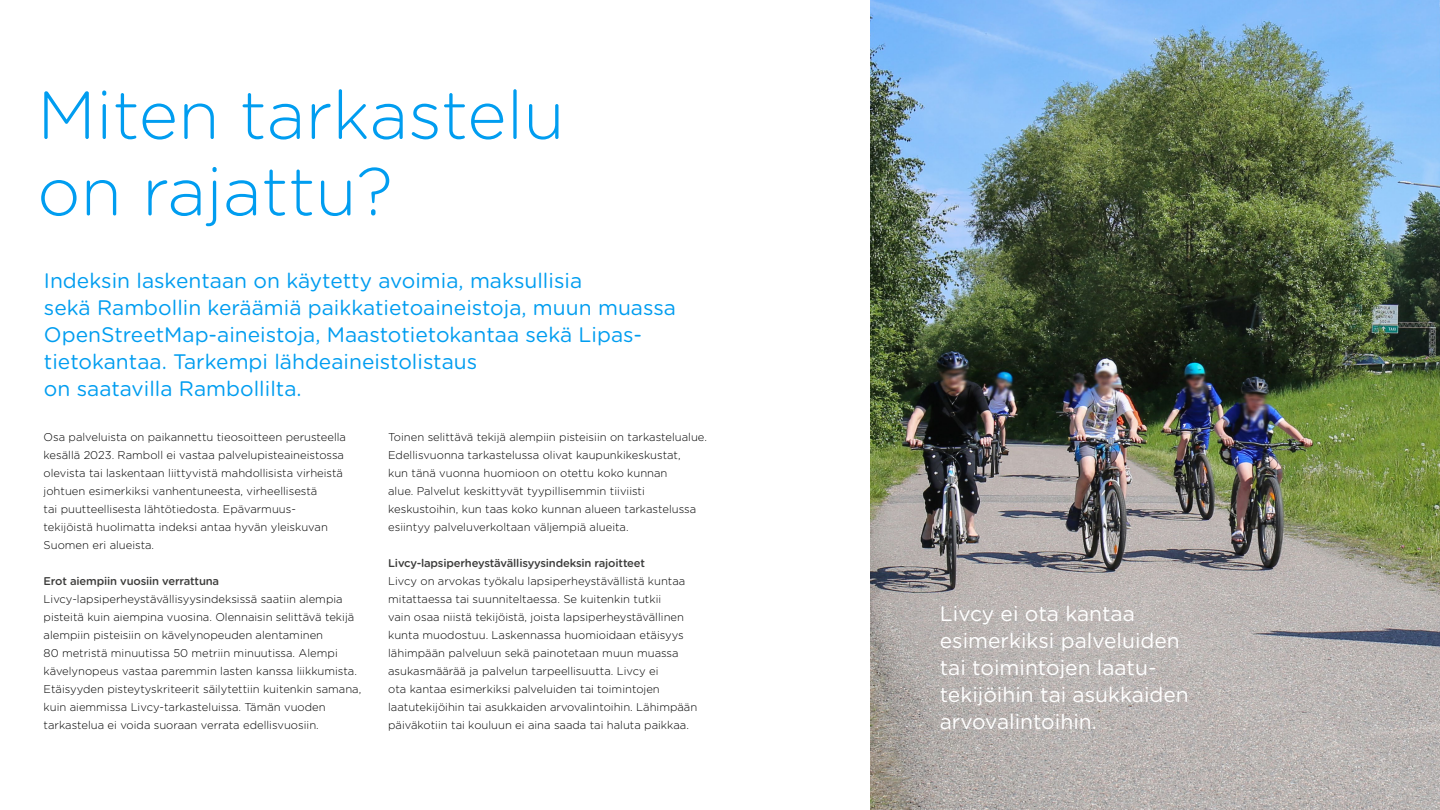
<style>
.page{position:relative;width:1440px;height:810px;background:#fff}
.page>*{position:absolute;margin:0;border:0;box-sizing:border-box;transform-origin:0 0}
.t1{font:300 67.5px/76.5px "Gotham Rounded";color:#009df0}
.t2{font:21px/27px "Gotham Rounded";color:#009df0}
.t3{font:21px/27px "Gotham Rounded";color:#fff}
.t4{font:300 11.25px/18px "Gotham Rounded";color:#000}
.t5{font:500 11.25px "Gotham Rounded";letter-spacing:-.015em;color:#3c3c3b}
</style>
<div class="page">
<img style="left:871px;top:0;width:569px;height:810px">
<h1 class="t1" style="left:37px;top:74px;width:529px">Miten tarkastelu on rajattu?</h1>
<p class="t2" style="left:44px;top:266px;width:634px">Indeksin laskentaan on käytetty avoimia, maksullisia<br>sekä Rambollin keräämiä paikkatietoaineistoja, muun muassa OpenStreetMap-aineistoja, Maastotietokantaa sekä Lipas&shy;tietokantaa. Tarkempi lähdeaineistolistaus<br>on saatavilla Rambollilta.</p>
<p class="t4" style="left:44px;top:428px;width:304px">Osa palveluista on paikannettu tieosoitteen perusteella kesällä 2023. Ramboll ei vastaa palvelupisteaineistossa olevista tai laskentaan liittyvistä mahdollisista virheistä johtuen esimerkiksi vanhentuneesta, virheellisestä<br>tai puutteellisesta lähtötiedosta. Epävarmuus&shy;tekijöistä huolimatta indeksi antaa hyvän yleiskuvan Suomen eri alueista.</p>
<p class="t5" style="left:44px;top:573px;width:177px">Erot aiempiin vuosiin verrattuna</p>
<p class="t4" style="left:44px;top:590px;width:319px">Livcy-lapsiperheystävällisyysindeksissä saatiin alempia pisteitä kuin aiempina vuosina. Olennaisin selittävä tekijä alempiin pisteisiin on kävelynopeuden alentaminen<br>80 metristä minuutissa 50 metriin minuutissa. Alempi kävelynopeus vastaa paremmin lasten kanssa liikkumista.<br>Etäisyyden pisteytyskriteerit säilytettiin kuitenkin samana, kuin aiemmissa Livcy-tarkasteluissa. Tämän vuoden tarkastelua ei voida suoraan verrata edellisvuosiin.</p>
<p class="t4" style="left:388px;top:428px;width:320px">Toinen selittävä tekijä alempiin pisteisiin on tarkastelualue.<br>Edellisvuonna tarkastelussa olivat kaupunkikeskustat,<br>kun tänä vuonna huomioon on otettu koko kunnan<br>alue. Palvelut keskittyvät tyypillisemmin tiiviisti keskustoihin, kun taas koko kunnan alueen tarkastelussa esiintyy palveluverkoltaan väljempiä alueita.</p>
<p class="t5" style="left:388px;top:555px;width:258px">Livcy-lapsiperheystävällisyysindeksin rajoitteet</p>
<p class="t4" style="left:388px;top:572px;width:311px">Livcy on arvokas työkalu lapsiperheystävällistä kuntaa mitattaessa tai suunniteltaessa. Se kuitenkin tutkii<br>vain osaa niistä tekijöistä, joista lapsiperheystävällinen kunta muodostuu. Laskennassa huomioidaan etäisyys lähimpään palveluun sekä painotetaan muun muassa asukasmäärää ja palvelun tarpeellisuutta. Livcy ei<br>ota kantaa esimerkiksi palveluiden tai toimintojen laatutekijöihin tai asukkaiden arvovalintoihin. Lähimpään päiväkotiin tai kouluun ei aina saada tai haluta paikkaa.</p>
<h2 class="t3" style="left:940px;top:599px;width:251px">Livcy ei ota kantaa esimerkiksi palveluiden tai toimintojen laatu&shy;tekijöihin tai asukkaiden arvovalintoihin.</h2>
</div>
